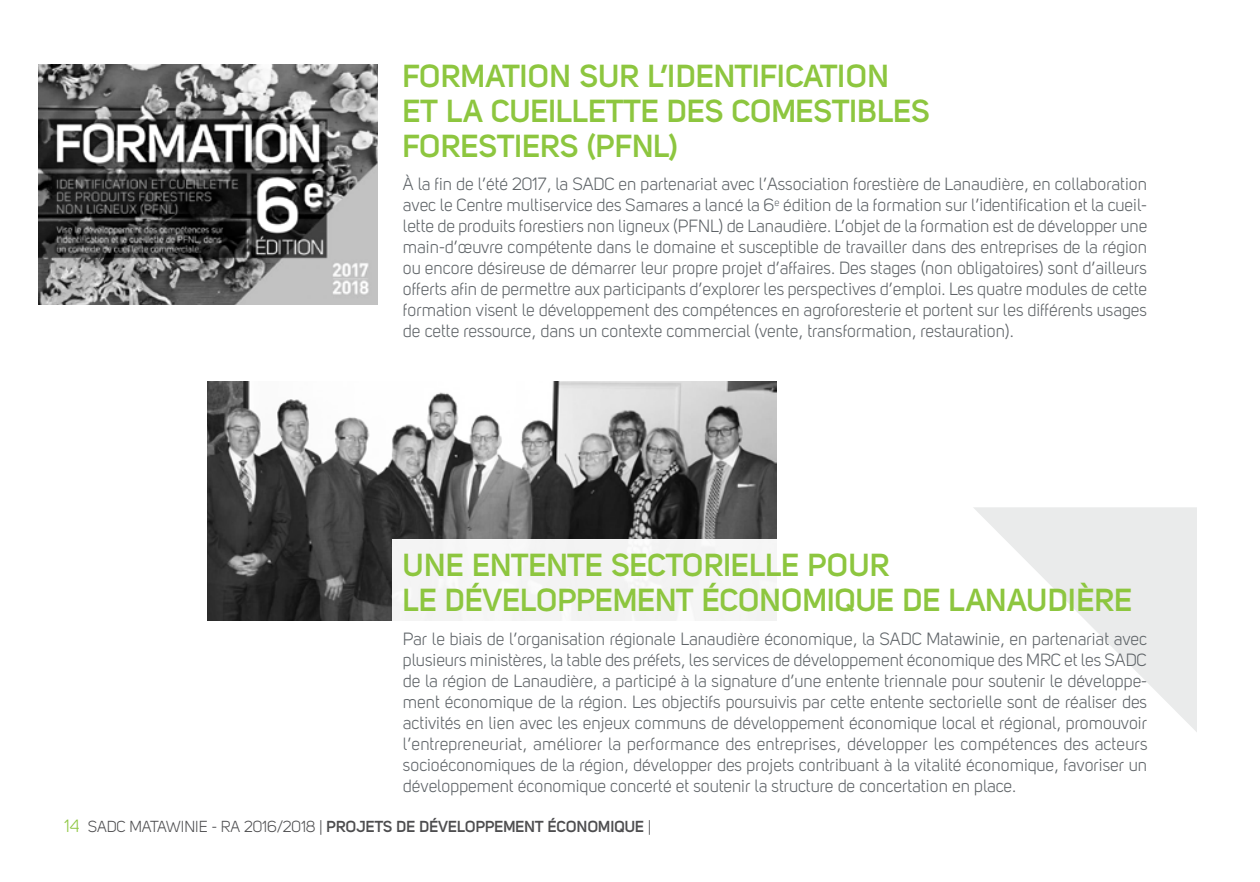
<style>
.page{position:relative;width:1260px;height:882px;background:#fff}
.page>*{position:absolute;margin:0;border:0;box-sizing:border-box;transform-origin:0 0}
.t1{font:700 31.5px/35px "Uni Sans Semi";color:#8dc63f}
.t2{font:17.5px/21px "Uni Sans Book";color:#5e6367;text-align:justify}
.t3{font:700 15.75px "Uni Sans Semi";color:#4d4d4f}
.s1{font-family:"Uni Sans Book";font-weight:400;font-size:17.5px;color:#8dc63f}
.s2{font-family:"Uni Sans Book";font-weight:400}
</style>
<div class="page">
<img style="left:207px;top:381px;width:570px;height:240px">
<svg style="left:973px;top:507px;width:224px;height:225px"></svg>
<img style="left:39px;top:64px;width:339px;height:241px">
<div style="left:392px;top:539px;width:406px;height:146px;background:#fff"></div>
<h1 class="t1" style="left:403px;top:58px;width:529px">FORMATION SUR L’IDENTIFICATION<br>ET LA CUEILLETTE DES COMESTIBLES<br>FORESTIERS (PFNL)</h1>
<p class="t2" style="left:403px;top:174px;width:746px">À la fin de l’été 2017, la SADC en partenariat avec l’Association forestière de Lanaudière, en collaboration avec le Centre multiservice des Samares a lancé la 6<sup>e</sup> édition de la formation sur l’identification et la cueil&shy;lette de produits forestiers non ligneux (PFNL) de Lanaudière. L’objet de la formation est de développer une main-d’œuvre compétente dans le domaine et susceptible de travailler dans des entreprises de la région ou encore désireuse de démarrer leur propre projet d’affaires. Des stages (non obligatoires) sont d’ailleurs offerts afin de permettre aux participants d’explorer les perspectives d’emploi. Les quatre modules de cette formation visent le développement des compétences en agroforesterie et portent sur les différents usages de cette ressource, dans un contexte commercial (vente, transformation, restauration).</p>
<h1 class="t1" style="left:403px;top:547px;width:731px">UNE ENTENTE SECTORIELLE POUR<br>LE DÉVELOPPEMENT ÉCONOMIQUE DE LANAUDIÈRE</h1>
<p class="t2" style="left:403px;top:628px;width:746px">Par le biais de l’organisation régionale Lanaudière économique, la SADC Matawinie, en partenariat avec plusieurs ministères, la table des préfets, les services de développement économique des MRC et les SADC de la région de Lanaudière, a participé à la signature d’une entente triennale pour soutenir le développe&shy;ment économique de la région. Les objectifs poursuivis par cette entente sectorielle sont de réaliser des activités en lien avec les enjeux communs de développement économique local et régional, promouvoir l’entrepreneuriat, améliorer la performance des entreprises, développer les compétences des acteurs socioéconomiques de la région, développer des projets contribuant à la vitalité économique, favoriser un développement économique concerté et soutenir la structure de concertation en place.</p>
<p class="t3" style="left:64px;top:817px;width:589px"><span class="s1">14</span> <span class="s2">SADC MATAWINIE - RA 2016/2018 |</span> PROJETS DE DÉVELOPPEMENT ÉCONOMIQUE <span class="s2">|</span></p>
</div>
